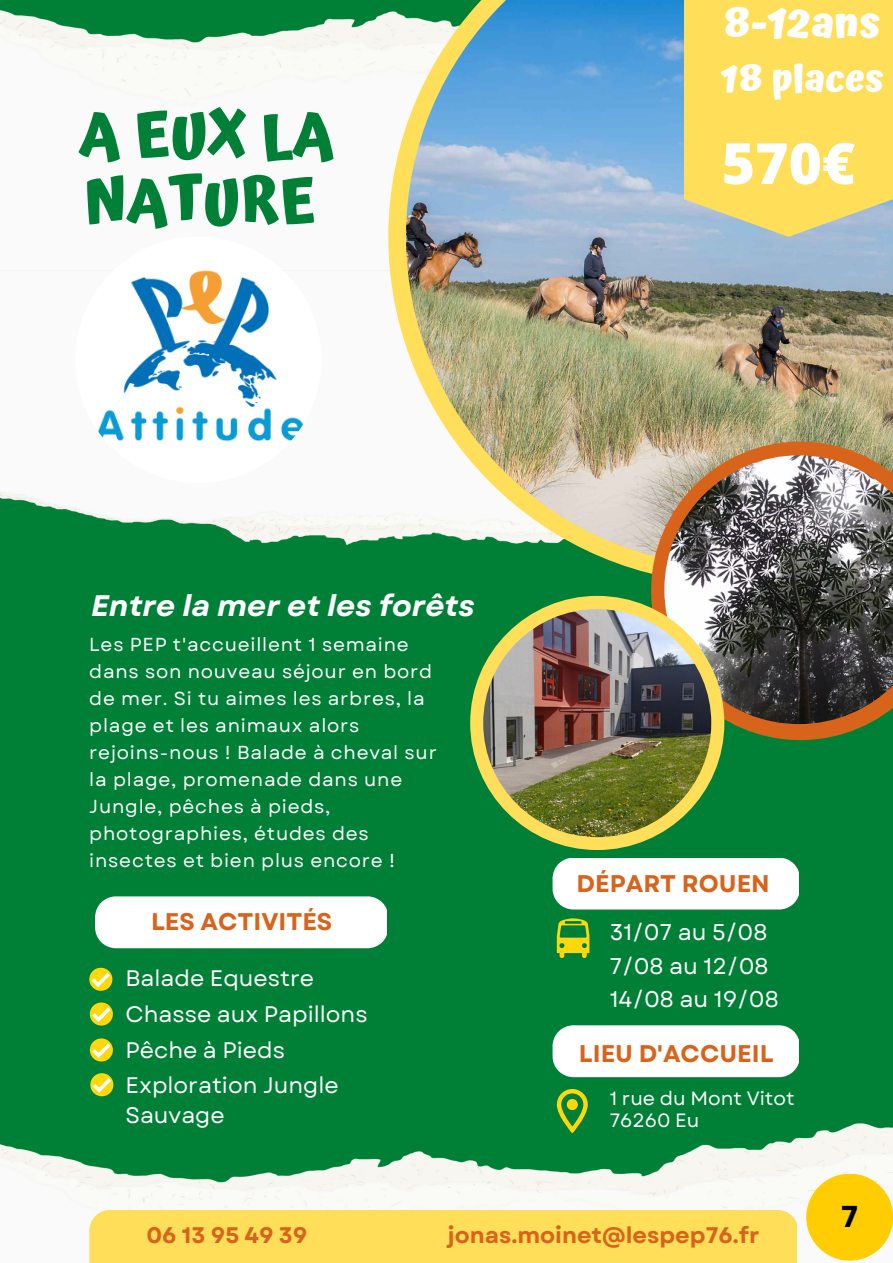
<style>
.page{position:relative;width:893px;height:1263px;background:#008037}
.page>*{position:absolute;margin:0;border:0;box-sizing:border-box;transform-origin:0 0}
.t1{font:700 60.9px/66.4px "Atma";color:#008037}
.t2{font:800 57px "Open Sans";color:#fff}
.t3{font:700 42px "Atma";color:#fff}
.t4{font:700 37.5px "Atma";color:#fff}
.t5{font:700 30.15px "Garet";color:#000}
.t6{font:italic 700 29.62px "Garet";color:#fff}
.t7{font:700 24.08px "Garet";color:#d8641b}
.t8{font:22.65px/33.1px "Garet";color:#fff}
.t9{font:700 22.5px "Garet";color:#d8641b}
.t10{font:22.42px/35px "Garet";color:#fff}
.t11{font:19.27px/22.2px "Garet";color:#fff}
.t12{font:18.75px/27px "Garet";letter-spacing:.04em;color:#fff}
</style>
<div class="page">
<img style="left:0;top:10px;width:388px;height:534px">
<svg style="left:388px;top:11px;width:263px;height:563px;fill:#faf8f5"></svg>
<img style="left:406px;top:0;width:487px;height:566px">
<img style="left:0;top:1105px;width:893px;height:158px">
<div style="left:89px;top:1210px;width:708px;height:53px;background:#ffde59"></div>
<svg style="left:89px;top:968px;width:23px;height:23px"></svg>
<svg style="left:90px;top:1002px;width:23px;height:23px"></svg>
<svg style="left:90px;top:1038px;width:23px;height:23px"></svg>
<svg style="left:90px;top:1073px;width:23px;height:23px"></svg>
<svg style="left:557px;top:1089px;width:31px;height:44px"></svg>
<svg style="left:557px;top:918px;width:32px;height:40px"></svg>
<div style="left:95px;top:896px;width:291px;height:52px;background:#fff"></div>
<div style="left:552px;top:858px;width:247px;height:51px;background:#fff"></div>
<div style="left:552px;top:1025px;width:247px;height:52px;background:#fff"></div>
<img style="left:651px;top:442px;width:242px;height:298px">
<img style="left:664px;top:455px;width:229px;height:269px">
<div style="left:470px;top:596px;width:254px;height:254px;background:#ffde59;border-radius:50%"></div>
<img style="left:483px;top:609px;width:228px;height:228px;border-radius:50%">
<img style="left:75px;top:237px;width:246px;height:246px;border-radius:50%">
<svg style="left:684px;top:0;width:209px;height:237px;background:#f7db63"></svg>
<div style="left:806px;top:1174px;width:87px;height:86px;background:#ffcd02;border-radius:50%"></div>
<h1 class="t1" style="left:79px;top:101px;width:256px">A EUX LA<br>NATURE</h1>
<h3 class="t3" style="left:724px;top:-2px;width:158px">8-12ans</h3>
<h3 class="t4" style="left:720px;top:56px;width:165px">18 places</h3>
<h2 class="t2" style="left:721px;top:123px;width:135px">570€</h2>
<h3 class="t6" style="left:91px;top:584px;width:385px">Entre la mer et les forêts</h3>
<p class="t12" style="left:89px;top:631px;width:349px">Les PEP t'accueillent 1 semaine dans son nouveau séjour en bord de mer. Si tu aimes les arbres, la plage et les animaux alors rejoins-nous ! Balade à cheval sur la plage, promenade dans une<br>Jungle, pêches à pieds, photographies, études des insectes et bien plus encore !</p>
<p class="t7" style="left:151px;top:904px;width:183px">LES ACTIVITÉS</p>
<p class="t10" style="left:125px;top:960px;width:190px">Balade Equestre</p>
<p class="t10" style="left:125px;top:997px;width:244px">Chasse aux Papillons<br>Pêche à Pieds<br>Exploration Jungle</p>
<p class="t10" style="left:125px;top:1097px;width:101px">Sauvage</p>
<p class="t7" style="left:576px;top:866px;width:195px">DÉPART ROUEN</p>
<p class="t8" style="left:610px;top:915px;width:159px">31/07 au 5/08</p>
<p class="t8" style="left:610px;top:949px;width:170px">7/08 au 12/08<br>14/08 au 19/08</p>
<p class="t7" style="left:579px;top:1036px;width:196px">LIEU D'ACCUEIL</p>
<p class="t11" style="left:610px;top:1087px;width:186px">1 rue du Mont Vitot<br>76260 Eu</p>
<p class="t9" style="left:146px;top:1218px;width:162px">06 13 95 49 39</p>
<p class="t9" style="left:448px;top:1218px;width:313px">jonas.moinet@lespep76.fr</p>
<h3 class="t5" style="left:841px;top:1195px;width:19px">7</h3>
</div>
